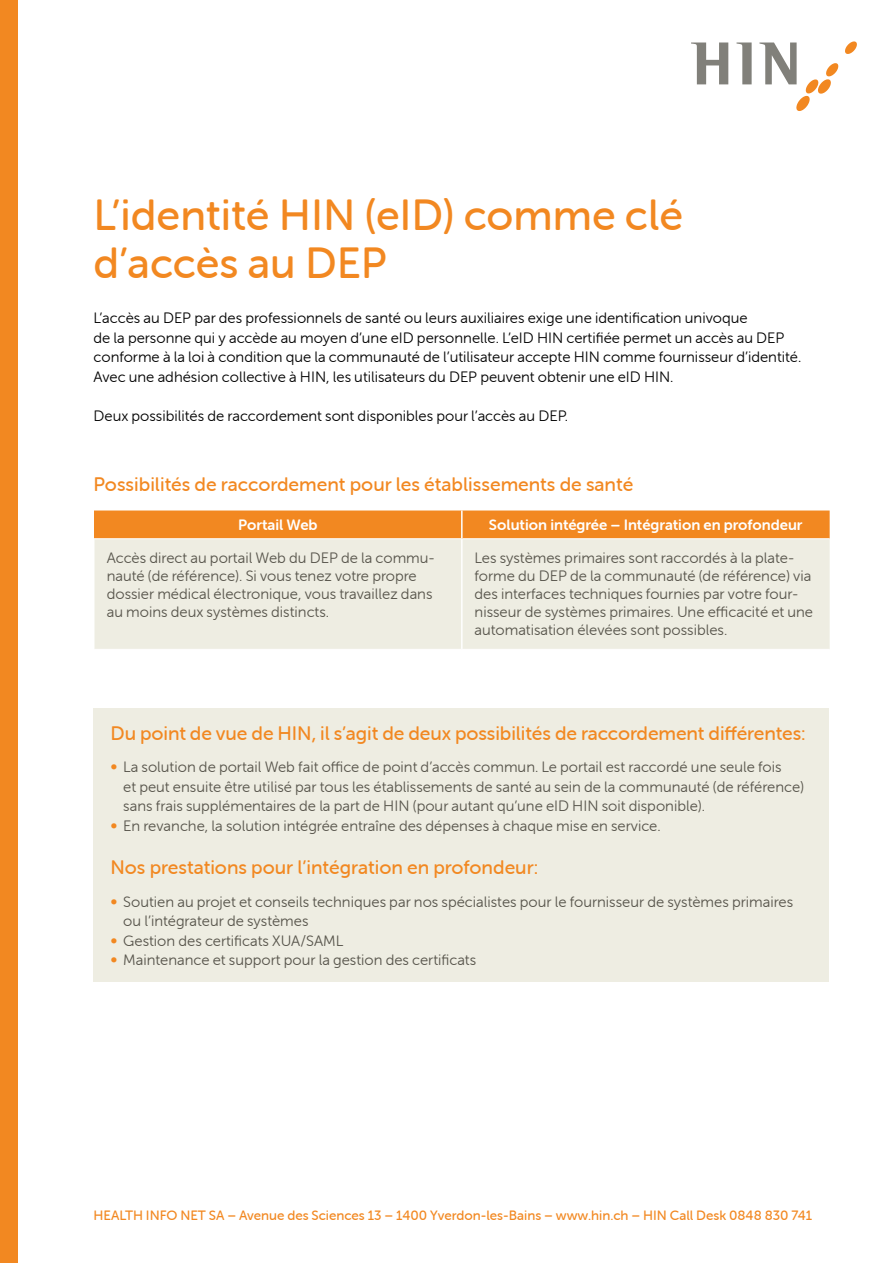
<style>
.page{position:relative;width:893px;height:1263px;background:#fff}
.page>*{position:absolute;margin:0;border:0;box-sizing:border-box;transform-origin:0 0}
.t1{font:43.5px/48px "Museo Sans Rounded 500";color:#f28821}
.t2{font:19.5px "Museo Sans Rounded 500";letter-spacing:-.005em;color:#f28821}
.t3{font:15px/18px "Museo Sans Rounded 300";color:#57544b}
.t4{font:15px/19.5px "Museo Sans Rounded 300";color:#000}
.t5{font:15px "Museo Sans Rounded 700";color:#fff}
.t6{font:13.5px "Museo Sans Rounded 500";color:#f28821}
.s1{color:#f28821}
</style>
<div class="page">
<div style="left:0;top:0;width:17px;height:1263px;background:#f28821"></div>
<svg style="left:845px;top:41px;width:12px;height:13px"></svg>
<svg style="left:691px;top:42px;width:37px;height:42px"></svg>
<svg style="left:736px;top:42px;width:16px;height:42px"></svg>
<svg style="left:759px;top:43px;width:79px;height:68px"></svg>
<div style="left:94px;top:708px;width:735px;height:274px;background:#eeede2"></div>
<div style="left:94px;top:510px;width:736px;height:28px;background:#f28821"></div>
<div style="left:95px;top:539px;width:735px;height:110px;background:#eeede2"></div>
<hr style="left:461px;top:510px;width:2px;height:29px;background:#fff">
<hr style="left:461px;top:539px;width:2px;height:110px;background:#fff">
<h1 class="t1" style="left:94px;top:191px;width:591px">L’identité HIN (eID) comme clé d’accès au DEP</h1>
<p class="t4" style="left:94px;top:309px;width:709px">L’accès au DEP par des professionnels de santé ou leurs auxiliaires exige une identification univoque<br>de la personne qui y accède au moyen d’une eID personnelle. L’eID HIN certifiée permet un accès au DEP conforme à la loi à condition que la communauté de l’utilisateur accepte HIN comme fournisseur d’identité.<br>Avec une adhésion collective à HIN, les utilisateurs du DEP peuvent obtenir une eID HIN.</p>
<p class="t4" style="left:94px;top:406px;width:476px">Deux possibilités de raccordement sont disponibles pour l’accès au DEP.</p>
<h2 class="t2" style="left:94px;top:474px;width:541px">Possibilités de raccordement pour les établissements de santé</h2>
<p class="t5" style="left:238px;top:517px;width:81px">Portail Web</p>
<p class="t5" style="left:489px;top:517px;width:315px">Solution intégrée – Intégration en profondeur</p>
<p class="t3" style="left:107px;top:549px;width:330px">Accès direct au portail Web du DEP de la commu&shy;nauté (de référence). Si vous tenez votre propre dossier médical électronique, vous travaillez dans au moins deux systèmes distincts.</p>
<p class="t3" style="left:475px;top:549px;width:340px">Les systèmes primaires sont raccordés à la plate&shy;forme du DEP de la communauté (de référence) via des interfaces techniques fournies par votre four&shy;nisseur de systèmes primaires. Une efficacité et une automatisation élevées sont possibles.</p>
<h2 class="t2" style="left:111px;top:723px;width:697px">Du point de vue de HIN, il s’agit de deux possibilités de raccordement différentes:</h2>
<p class="t3" style="left:111px;top:758px;width:672px"><span class="s1">∞</span> La solution de portail Web fait office de point d’accès commun. Le portail est raccordé une seule fois</p>
<p class="t3" style="left:123px;top:778px;width:682px">et peut ensuite être utilisé par tous les établissements de santé au sein de la communauté (de référence)</p>
<p class="t3" style="left:123px;top:797px;width:583px">sans frais supplémentaires de la part de HIN (pour autant qu’une eID HIN soit disponible).</p>
<p class="t3" style="left:111px;top:817px;width:552px"><span class="s1">∞</span> En revanche, la solution intégrée entraîne des dépenses à chaque mise en service.</p>
<h2 class="t2" style="left:111px;top:857px;width:429px">Nos prestations pour l’intégration en profondeur:</h2>
<p class="t3" style="left:111px;top:893px;width:684px"><span class="s1">∞</span> Soutien au projet et conseils techniques par nos spécialistes pour le fournisseur de systèmes primaires</p>
<p class="t3" style="left:123px;top:912px;width:187px">ou l’intégrateur de systèmes</p>
<p class="t3" style="left:111px;top:932px;width:234px"><span class="s1">∞</span> Gestion des certificats XUA/SAML</p>
<p class="t3" style="left:111px;top:951px;width:367px"><span class="s1">∞</span> Maintenance et support pour la gestion des certificats</p>
<p class="t6" style="left:94px;top:1208px;width:720px">HEALTH INFO NET SA – Avenue des Sciences 13 – 1400 Yverdon-les-Bains – www.hin.ch – HIN Call Desk 0848 830 741</p>
</div>
